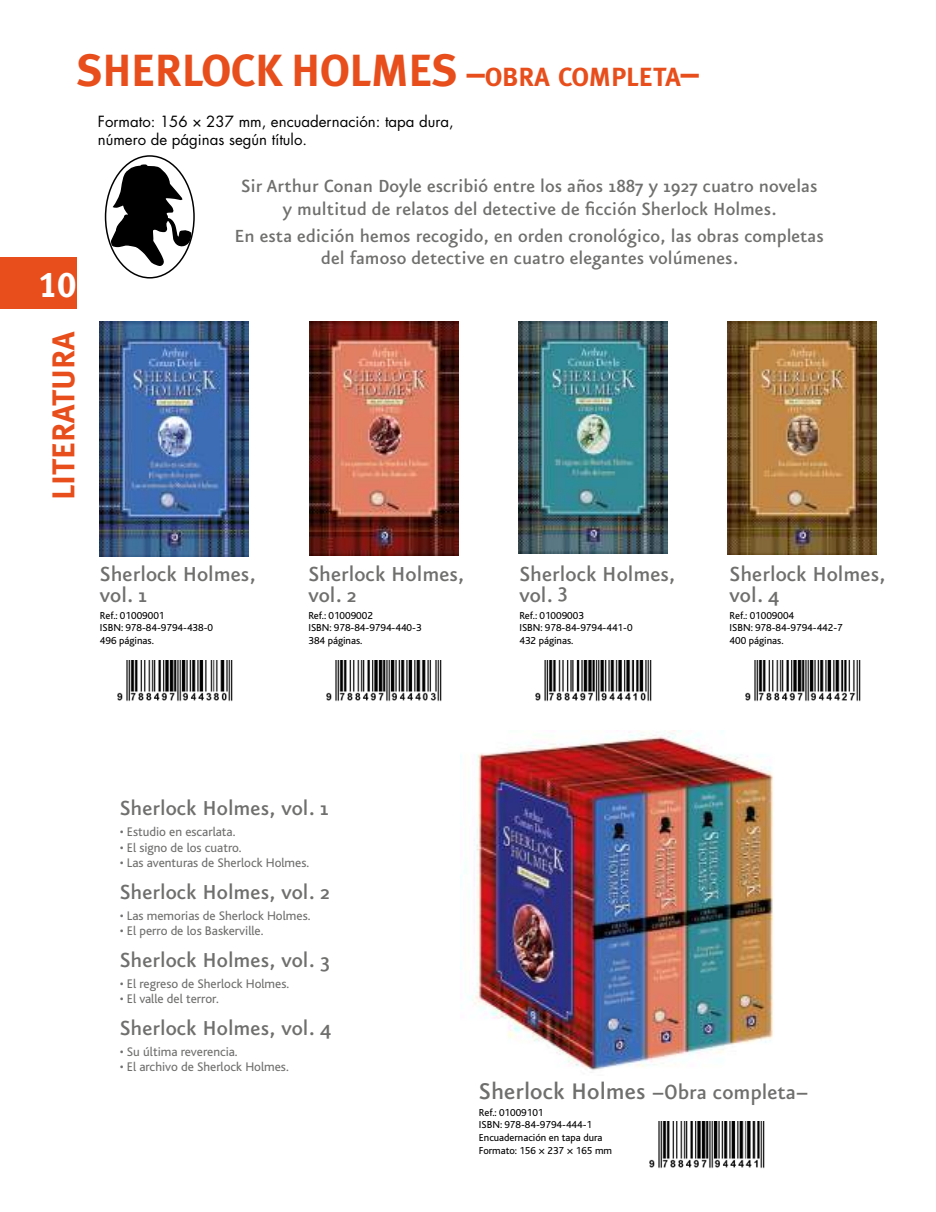
<style>
.page{position:relative;width:936px;height:1212px;background:#fff}
.page>*{position:absolute;margin:0;border:0;box-sizing:border-box;transform-origin:0 0}
.t1{font:700 45px "Meta GU";letter-spacing:-.01em;color:#e84e1b}
.t2{font:700 36px "Meta GU";color:#fff}
.t3{font:700 31.5px "Meta GU";color:#e84e1b}
.t4{font:500 27px "Eureka Sans";color:#6f6f6e}
.t5{font:500 24.3px/21px "Eureka Sans";color:#6f6f6e}
.t6{font:500 21px/22.5px "Eureka Sans";color:#6f6f6e;text-align:center}
.t7{font:15px/18px "Futura";color:#000}
.t8{font:13.05px "Bliss";color:#6f6f6e}
.t9{font:10.65px/12.8px "Bliss";color:#000}
.t10{font:10.5px/12.6px "Bliss";color:#000}
.s1{font-size:37.5px}
.s2{font-size:26.25px}
.s3{font-size:24.3px}
</style>
<div class="page">
<div style="left:0;top:257px;width:77px;height:51px;background:#e84e1b"></div>
<img style="left:460px;top:730px;width:314px;height:340px">
<svg style="left:110px;top:163px;width:82px;height:103px"></svg>
<div style="left:105px;top:155px;width:90px;height:124px;border:2px solid #000;border-radius:50%"></div>
<img style="left:649px;top:1121px;width:116px;height:47px">
<img style="left:100px;top:322px;width:149px;height:234px">
<img style="left:117px;top:660px;width:116px;height:42px">
<img style="left:309px;top:322px;width:149px;height:234px">
<img style="left:326px;top:660px;width:116px;height:42px">
<img style="left:518px;top:322px;width:149px;height:232px">
<img style="left:535px;top:660px;width:117px;height:42px">
<img style="left:727px;top:322px;width:149px;height:232px">
<img style="left:745px;top:660px;width:116px;height:42px">
<h1 class="t1" style="left:77px;top:44px;width:623px">SHERLOCK HOLMES <span class="s1">–</span><span class="s2">OBRA COMPLETA</span><span class="s1">–</span></h1>
<p class="t7" style="left:98px;top:112px;width:357px">Formato: 156 × 237 mm, encuadernación: tapa dura, número de páginas según título.</p>
<h2 class="t2" style="left:38px;top:263px;width:40px">10</h2>
<h3 class="t3" style="left:45px;top:500px;width:170px;rotate:-90deg">LITERATURA</h3>
<p class="t6" style="left:241px;top:176px;width:578px">Sir Arthur Conan Doyle escribió entre los años 1887 y 1927 cuatro novelas y multitud de relatos del detective de ficción Sherlock Holmes.</p>
<p class="t6" style="left:234px;top:225px;width:590px">En esta edición hemos recogido, en orden cronológico, las obras completas del famoso detective en cuatro elegantes volúmenes.</p>
<p class="t5" style="left:100px;top:564px;width:157px">Sherlock Holmes, vol. 1</p>
<p class="t9" style="left:100px;top:609px;width:115px">Ref.: 01009001<br>ISBN: 978-84-9794-438-0<br>496 páginas.</p>
<p class="t5" style="left:308px;top:564px;width:157px">Sherlock Holmes, vol. 2</p>
<p class="t9" style="left:308px;top:609px;width:115px">Ref.: 01009002<br>ISBN: 978-84-9794-440-3<br>384 páginas.</p>
<p class="t5" style="left:519px;top:564px;width:157px">Sherlock Holmes, vol. 3</p>
<p class="t9" style="left:519px;top:609px;width:115px">Ref.: 01009003<br>ISBN: 978-84-9794-441-0<br>432 páginas.</p>
<p class="t5" style="left:729px;top:564px;width:157px">Sherlock Holmes, vol. 4</p>
<p class="t9" style="left:729px;top:609px;width:115px">Ref.: 01009004<br>ISBN: 978-84-9794-442-7<br>400 páginas.</p>
<p class="t5" style="left:120px;top:798px;width:211px">Sherlock Holmes, vol. 1</p>
<p class="t8" style="left:120px;top:825px;width:117px">• Estudio en escarlata.</p>
<p class="t8" style="left:120px;top:840px;width:123px">• El signo de los cuatro.</p>
<p class="t8" style="left:120px;top:856px;width:191px">• Las aventuras de Sherlock Holmes.</p>
<p class="t5" style="left:120px;top:882px;width:212px">Sherlock Holmes, vol. 2</p>
<p class="t8" style="left:120px;top:908px;width:192px">• Las memorias de Sherlock Holmes.</p>
<p class="t8" style="left:120px;top:924px;width:145px">• El perro de los Baskerville.</p>
<p class="t5" style="left:120px;top:950px;width:212px">Sherlock Holmes, vol. 3</p>
<p class="t8" style="left:120px;top:976px;width:171px">• El regreso de Sherlock Holmes.</p>
<p class="t8" style="left:120px;top:992px;width:101px">• El valle del terror.</p>
<p class="t5" style="left:120px;top:1018px;width:213px">Sherlock Holmes, vol. 4</p>
<p class="t8" style="left:120px;top:1044px;width:119px">• Su última reverencia.</p>
<p class="t8" style="left:120px;top:1060px;width:170px">• El archivo de Sherlock Holmes.</p>
<p class="t4" style="left:479px;top:1078px;width:331px">Sherlock Holmes <span class="s3">–Obra completa–</span></p>
<p class="t9" style="left:479px;top:1106px;width:115px">Ref.: 01009101<br>ISBN: 978-84-9794-444-1</p>
<p class="t10" style="left:479px;top:1131px;width:134px">Encuadernación en tapa dura<br>Formato: 156 × 237 × 165 mm</p>
</div>
